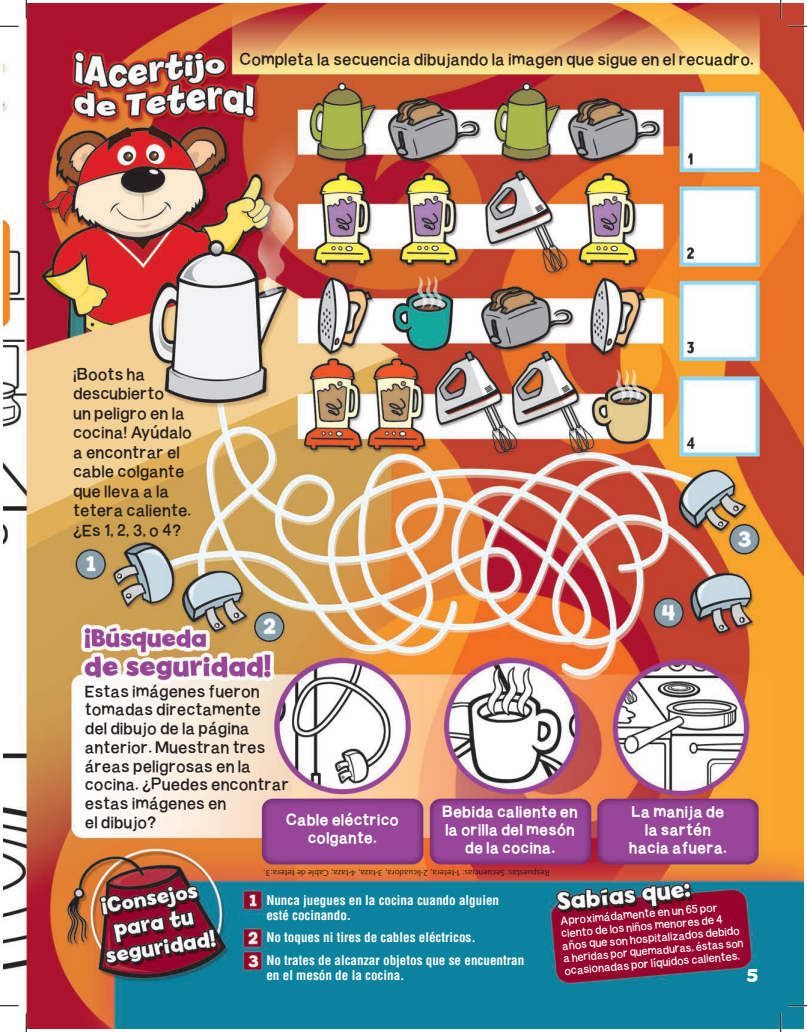
<style>
.page{position:relative;width:807px;height:1032px;background:#fff}
.page>*{position:absolute;margin:0;border:0;box-sizing:border-box;transform-origin:0 0}
.t1{font:700 20px "Billy";color:#fff}
.t2{font:16.25px/19.5px "Burvetica NC";color:#231f20}
.t3{font:15px/18px "Burvetica Thick NC";color:#fff;text-align:center}
.t4{font:700 condensed 13.12px "Helvetica";color:#fff}
.t5{font:11.25px/12.5px "Burvetica NC";color:#fff}
.t6{font:8.75px "Syntax";letter-spacing:.01em;color:#231f20}
</style>
<div class="page">
<img style="left:4px;top:4px;width:798px;height:1024px">
<svg style="left:0;top:25px;width:19px;height:2px"></svg>
<svg style="left:788px;top:25px;width:18px;height:2px"></svg>
<svg style="left:0;top:1004px;width:19px;height:2px"></svg>
<svg style="left:788px;top:1004px;width:18px;height:2px"></svg>
<svg style="left:25px;top:0;width:2px;height:19px"></svg>
<svg style="left:25px;top:1012px;width:2px;height:19px"></svg>
<svg style="left:779px;top:0;width:2px;height:19px"></svg>
<svg style="left:779px;top:1012px;width:2px;height:19px"></svg>
<p class="t2" style="left:239px;top:49px;width:515px">Completa la secuencia dibujando la imagen que sigue en el recuadro.</p>
<p class="t2" style="left:73px;top:363px;width:74px">¡Boots ha</p>
<p class="t2" style="left:73px;top:383px;width:120px">descubierto<br>un peligro en la cocina! Ayúdalo a encontrar el cable colgante que lleva a la tetera caliente. ¿Es 1, 2, 3, o 4?</p>
<p class="t2" style="left:85px;top:680px;width:176px">Estas imágenes fueron</p>
<p class="t2" style="left:85px;top:699px;width:177px">tomadas directamente</p>
<p class="t2" style="left:85px;top:717px;width:166px">del dibujo de la página</p>
<p class="t2" style="left:85px;top:737px;width:182px;line-height:18.8px">anterior. Muestran tres áreas peligrosas en la</p>
<p class="t2" style="left:85px;top:774px;width:206px;line-height:18.8px">cocina. ¿Puedes encontrar estas imágenes en</p>
<p class="t2" style="left:85px;top:811px;width:73px">el dibujo?</p>
<p class="t3" style="left:286px;top:810px;width:115px">Cable eléctrico colgante.</p>
<p class="t3" style="left:442px;top:802px;width:137px">Bebida caliente en la orilla del mesón de la cocina.</p>
<p class="t3" style="left:631px;top:802px;width:94px">La manija de</p>
<p class="t3" style="left:644px;top:820px;width:68px">la sartén</p>
<p class="t3" style="left:628px;top:838px;width:99px">hacia afuera.</p>
<p class="t6" style="left:549px;top:878px;width:288px;rotate:-180deg">Respuestas: Secuencias: 1-tetera, 2-licuadora, 3-taza, 4-taza; Cable de tetera:3.</p>
<p class="t4" style="left:266px;top:891px;width:234px">Nunca juegues en la cocina cuando alguien</p>
<p class="t4" style="left:266px;top:906px;width:86px">esté cocinando.</p>
<p class="t4" style="left:266px;top:929px;width:211px">No toques ni tires de cables eléctricos.</p>
<p class="t4" style="left:266px;top:951px;width:259px">No trates de alcanzar objetos que se encuentran</p>
<p class="t4" style="left:266px;top:966px;width:140px">en el mesón de la cocina.</p>
<p class="t5" style="left:559px;top:913px;width:164px;rotate:-5deg">Aproximádamente en un 65 por ciento de los niños menores de 4</p>
<p class="t5" style="left:561px;top:938px;width:182px;rotate:-5deg">años que son hospitalizados debido a heridas por quemaduras, éstas son ocasionadas por líquidos calientes.</p>
<p class="t1" style="left:746px;top:963px;width:13px">5</p>
</div>
